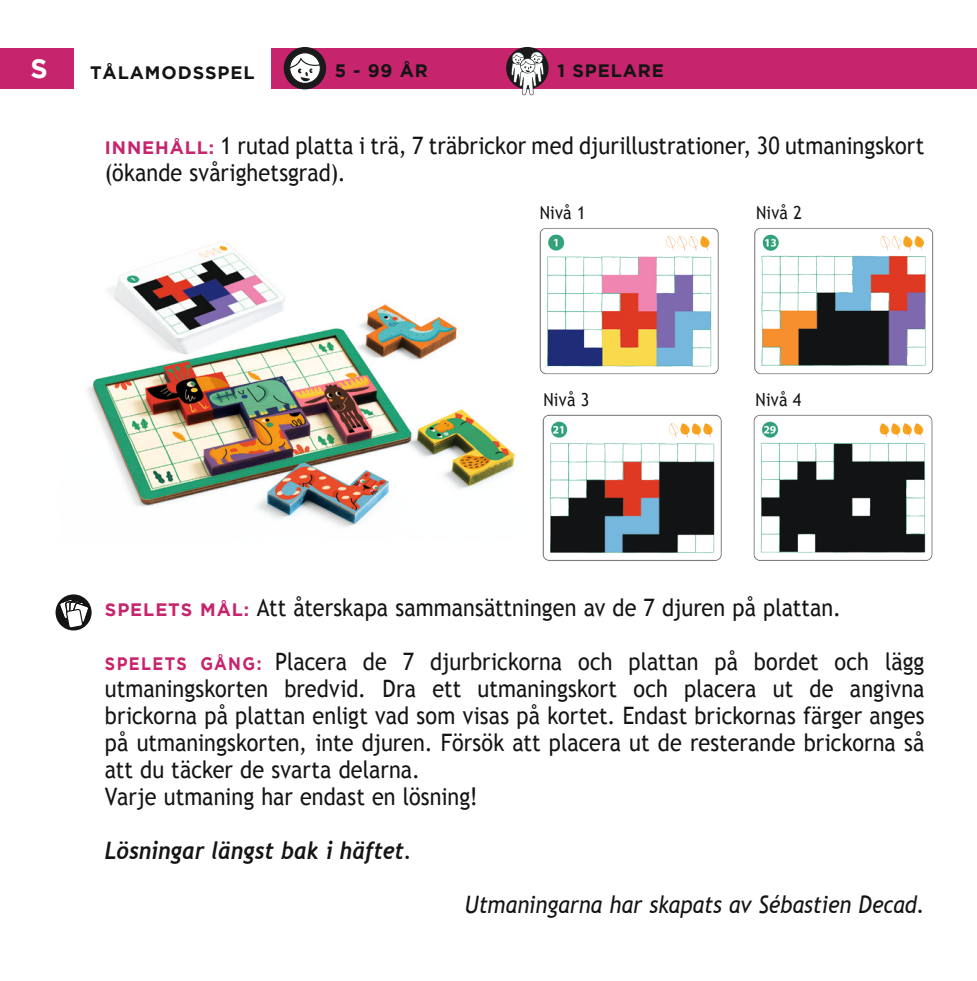
<style>
.page{position:relative;width:977px;height:981px;background:#fff}
.page>*{position:absolute;margin:0;border:0;box-sizing:border-box;transform-origin:0 0}
.t1{font:700 27px "Gotham";color:#fff}
.Normal_e{font:24px/27px "Trebuchet MS";color:#131413;scale:.9 1}
.Normal_e-2{font:italic 24px "Trebuchet MS";color:#131413;scale:.9 1}
.Normal_e-3{font:italic 700 24px "Trebuchet";color:#131413;scale:.9 1}
.t2{font:700 18px "Gotham";letter-spacing:.05em;color:#131413}
.Normal_e-4{font:18px "Trebuchet MS";letter-spacing:.015em;color:#131413;scale:.9 1}
.s1{font-family:"Gotham";font-weight:700;font-size:18px;color:#c6246d}
</style>
<div class="page">
<div style="left:0;top:48px;width:74px;height:40px;background:#c6246d"></div>
<div style="left:271px;top:48px;width:705px;height:40px;background:#c6246d"></div>
<div style="left:283px;top:47px;width:43px;height:42px;background:#1a1a1a;border-radius:50%"></div>
<svg style="left:289px;top:52px;width:32px;height:32px"></svg>
<div style="left:506px;top:47px;width:42px;height:42px;background:#1a1a1a;border-radius:50%"></div>
<svg style="left:511px;top:52px;width:32px;height:43px"></svg>
<svg style="left:55px;top:594px;width:37px;height:36px"></svg>
<svg style="left:58px;top:597px;width:32px;height:32px"></svg>
<img style="left:539px;top:228px;width:180px;height:147px">
<img style="left:754px;top:228px;width:180px;height:147px">
<img style="left:542px;top:414px;width:180px;height:147px">
<img style="left:753px;top:414px;width:180px;height:147px">
<img style="left:87px;top:242px;width:429px;height:285px">
<p class="t1" style="left:31px;top:53px;width:19px">S</p>
<p class="t2" style="left:90px;top:62px;width:166px">TÅLAMODSSPEL</p>
<p class="t2" style="left:334px;top:60px;width:95px">5 - 99 ÅR</p>
<p class="t2" style="left:557px;top:60px;width:108px">1 SPELARE</p>
<p class="Normal_e" style="left:105px;top:132px;width:911px"><span class="s1">INNEHÅLL:</span> 1 rutad platta i trä, 7 träbrickor med djurillustrationer, 30 utmaningskort (ökande svårighetsgrad).</p>
<p class="Normal_e-4" style="left:539px;top:202px;width:52px">Nivå 1</p>
<p class="Normal_e-4" style="left:755px;top:202px;width:52px">Nivå 2</p>
<p class="Normal_e-4" style="left:543px;top:389px;width:52px">Nivå 3</p>
<p class="Normal_e-4" style="left:755px;top:389px;width:52px">Nivå 4</p>
<p class="Normal_e" style="left:105px;top:594px;width:819px"><span class="s1">SPELETS MÅL:</span> Att återskapa sammansättningen av de 7 djuren på plattan.</p>
<p class="Normal_e" style="left:105px;top:648px;width:911px;text-align:justify"><span class="s1">SPELETS GÅNG:</span> Placera de 7 djurbrickorna och plattan på bordet och lägg utmaningskorten bredvid. Dra ett utmaningskort och placera ut de angivna brickorna på plattan enligt vad som visas på kortet. Endast brickornas färger anges på utmaningskorten, inte djuren. Försök att placera ut de resterande brickorna så att du täcker de svarta delarna.</p>
<p class="Normal_e" style="left:105px;top:783px;width:415px">Varje utmaning har endast en lösning!</p>
<p class="Normal_e-3" style="left:105px;top:836px;width:342px">Lösningar längst bak i häftet.</p>
<p class="Normal_e-2" style="left:465px;top:890px;width:512px">Utmaningarna har skapats av Sébastien Decad.</p>
</div>
